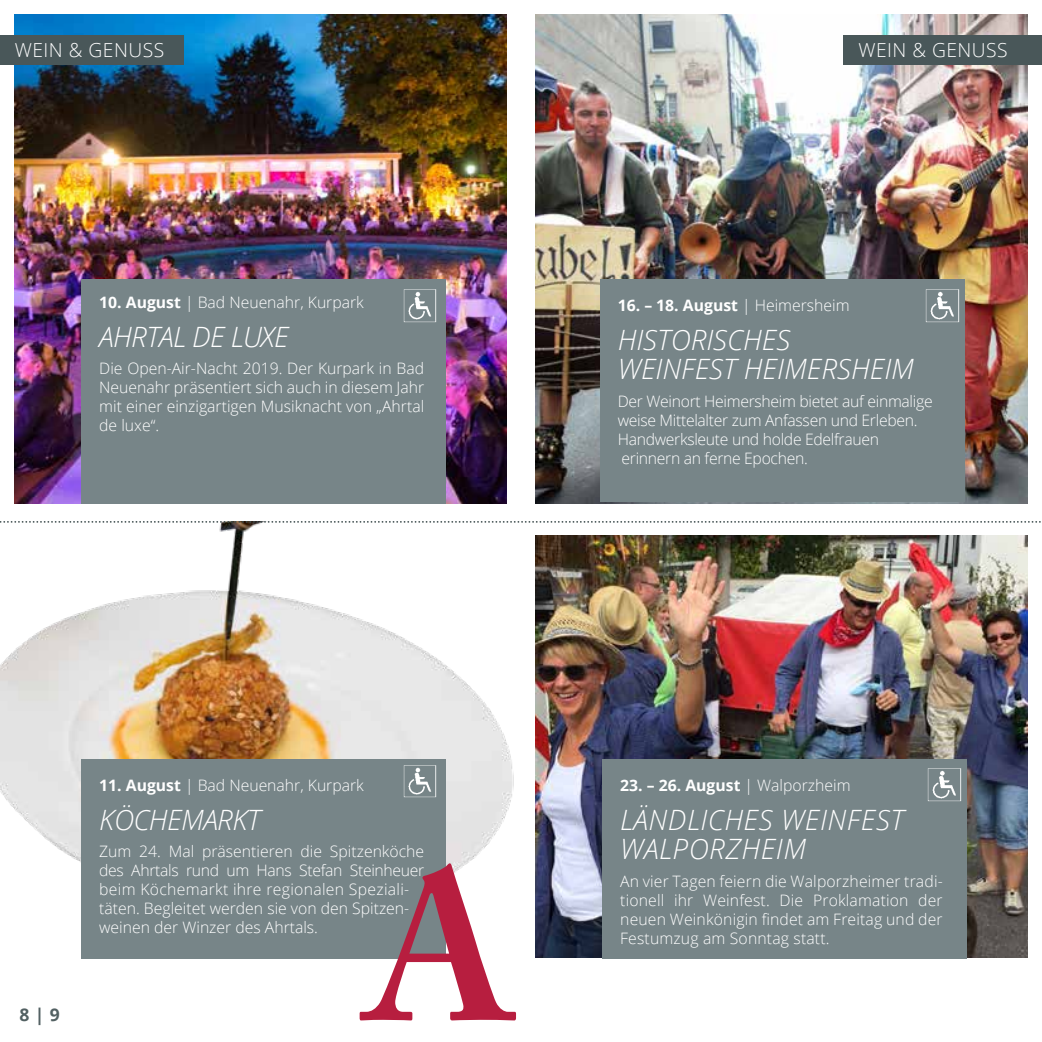
<style>
.page{position:relative;width:1042px;height:1042px;background:#fff}
.page>*{position:absolute;margin:0;border:0;box-sizing:border-box;transform-origin:0 0}
.t1{font:italic 300 28px/29.8px "Open Sans";color:#fff}
.t2{font:italic 300 28px/29.8px "Open Sans";letter-spacing:.02em;color:#fff}
.t3{font:italic 300 28px "Open Sans";letter-spacing:-.02em;color:#fff}
.t4{font:300 19.25px "Open Sans";letter-spacing:.025em;color:#fff}
.t5{font:700 17.5px "Open Sans";color:#526062}
.t6{font:300 15.75px/18.9px "Open Sans";color:#fff;text-align:justify}
.t7{font:300 15.75px/18.9px "Open Sans";letter-spacing:-.02em;color:#fff}
.t8{font:700 15.75px "Open Sans";color:#fff}
.s1{font-weight:700}
.s2{font-weight:300}
</style>
<div class="page">
<img style="left:15px;top:15px;width:491px;height:489px">
<div style="left:82px;top:279px;width:364px;height:225px;background:#778588"></div>
<img style="left:536px;top:15px;width:491px;height:489px">
<div style="left:600px;top:279px;width:364px;height:222px;background:#778588"></div>
<img style="left:0;top:523px;width:551px;height:357px">
<div style="left:82px;top:759px;width:364px;height:200px;background:#778588"></div>
<div style="left:0;top:35px;width:184px;height:29px;background:#495759"></div>
<div style="left:843px;top:35px;width:199px;height:29px;background:#495759"></div>
<svg style="left:0;top:521px;width:1041px;height:2px"></svg>
<svg style="left:360px;top:863px;width:156px;height:157px"></svg>
<img style="left:403px;top:765px;width:34px;height:33px">
<img style="left:536px;top:536px;width:491px;height:421px">
<div style="left:603px;top:759px;width:364px;height:200px;background:#778588"></div>
<img style="left:928px;top:768px;width:33px;height:33px">
<img style="left:926px;top:289px;width:33px;height:33px">
<img style="left:403px;top:289px;width:34px;height:33px">
<p class="t4" style="left:15px;top:36px;width:151px">WEIN &amp; GENUSS</p>
<p class="t4" style="left:858px;top:36px;width:151px">WEIN &amp; GENUSS</p>
<p class="t6" style="left:99px;top:293px;width:266px"><span class="s1">10. August</span> | Bad Neuenahr, Kurpark</p>
<h1 class="t3" style="left:99px;top:317px;width:191px">AHRTAL DE LUXE</h1>
<p class="t6" style="left:99px;top:359px;width:326px">Die Open-Air-Nacht 2019. Der Kurpark in Bad Neuenahr präsentiert sich auch in diesem Jahr mit einer einzigartigen Musiknacht von „Ahrtal de luxe“.</p>
<p class="t5" style="left:20px;top:1002px;width:42px">8|9</p>
<p class="t6" style="left:99px;top:775px;width:266px"><span class="s1">11. August</span> | Bad Neuenahr, Kurpark</p>
<h1 class="t3" style="left:99px;top:799px;width:163px">KÖCHEMARKT</h1>
<p class="t6" style="left:99px;top:841px;width:327px;text-align:left">Zum 24. Mal präsentieren die Spitzenköche des Ahrtals rund um Hans Stefan Steinheuer beim Köchemarkt ihre regionalen Speziali&shy;täten. Begleitet werden sie von den Spitzen&shy;weinen der Winzer des Ahrtals.</p>
<p class="t8" style="left:618px;top:294px;width:233px">16. – 18. August <span class="s2">| Heimersheim</span></p>
<h1 class="t1" style="left:618px;top:324px;width:298px">HISTORISCHES<br>WEINFEST HEIMERSHEIM</h1>
<p class="t7" style="left:618px;top:391px;width:316px">Der Weinort Heimersheim bietet auf einmalige weise Mittelalter zum Anfassen und Erleben.<br>Handwerksleute und holde Edelfrauen erinnern an ferne Epochen.</p>
<p class="t8" style="left:620px;top:774px;width:232px">23. – 26. August <span class="s2">| Walporzheim</span></p>
<h1 class="t2" style="left:620px;top:804px;width:285px">LÄNDLICHES WEINFEST<br>WALPORZHEIM</h1>
<p class="t6" style="left:620px;top:871px;width:324px">An vier Tagen feiern die Walporzheimer tradi&shy;tionell ihr Weinfest. Die Proklamation der neuen Weinkönigin findet am Freitag und der Festumzug am Sonntag statt.</p>
</div>
